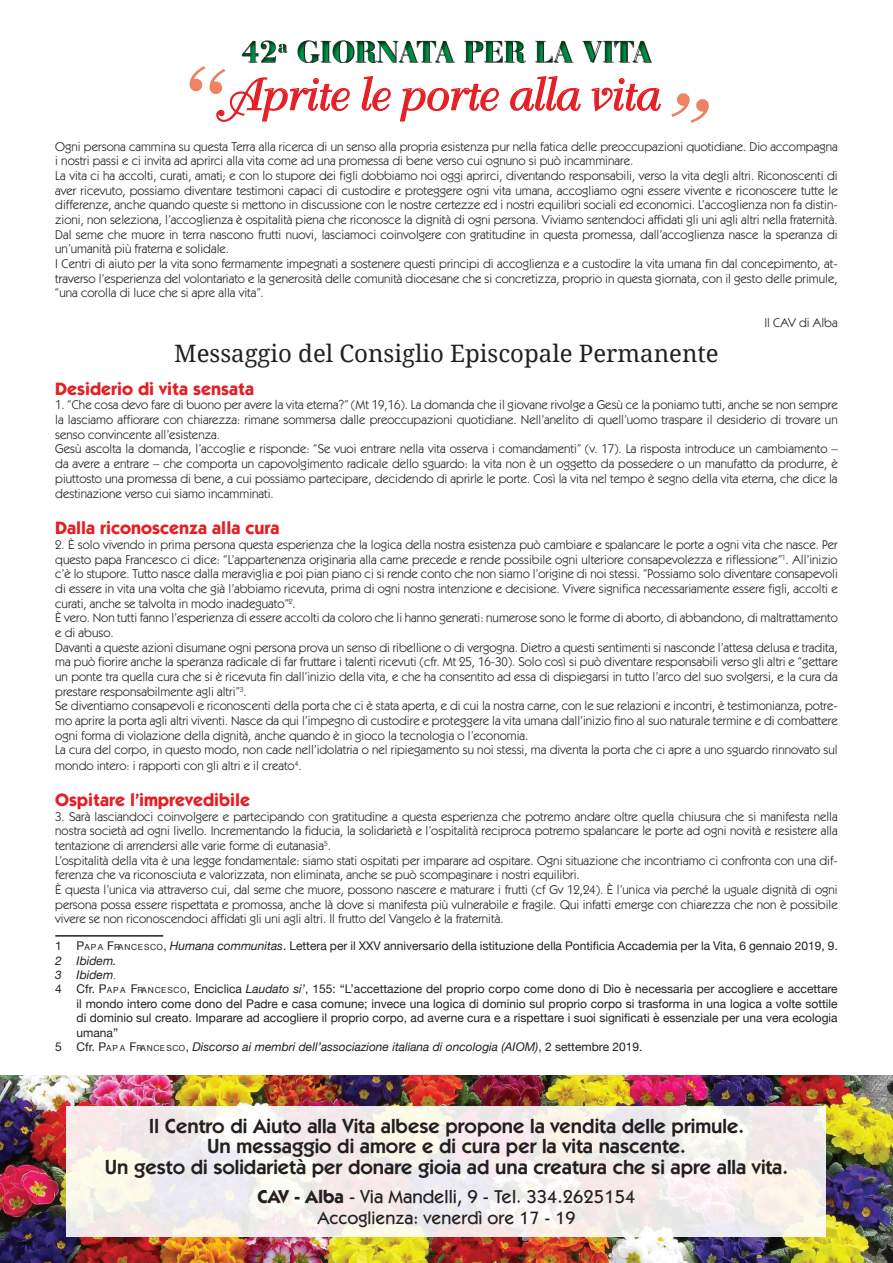
<style>
.page{position:relative;width:893px;height:1263px;background:#fff}
.page>*{position:absolute;margin:0;border:0;box-sizing:border-box;transform-origin:0 0}
.t1{font:44.7px "Bellevue";color:#e41f25}
.t2{font:900 30px "Bauer Bodoni Std";color:#00984a}
.t3{font:24px "Droid Serif";color:#231f20}
.t4{font:600 20.4px/20.4px "ITC Kabel Std";color:#231f20;text-align:center}
.t5{font:500 18.6px "ITC Kabel Std";color:#231f20}
.t6{font:700 18.6px "ITC Kabel Std";color:#231f20}
.t7{font:700 18px "ITC Kabel Std";color:#e41f25}
.t8{font:500 18px "ITC Kabel Std";color:#231f20}
.t9{font:700 18px "ITC Kabel Std";letter-spacing:.03em;color:#e41f25}
.t10{font:12.75px/14.7px "ITC Kabel Std";color:#231f20}
.t11{font:12px "Helvetica Neue";color:#231f20}
.t12{font:italic 12px "Helvetica Neue";color:#231f20}
.s1{font-style:inherit}
.s2{font-size:8.4px}
.s3{font-style:italic}
.s4{font-family:"Times New Roman";font-style:normal}
.s5{font-style:normal}
.s6{font-style:normal;font-size:8.4px}
.s7{font-weight:700}
</style>
<div class="page">
<hr style="left:55px;top:935px;width:108px;height:1px;background:#231f20">
<svg style="left:361px;top:76px;width:30px;height:35px"></svg>
<svg style="left:399px;top:83px;width:100px;height:39px"></svg>
<svg style="left:510px;top:76px;width:71px;height:35px"></svg>
<svg style="left:591px;top:78px;width:70px;height:34px"></svg>
<img style="left:0;top:1075px;width:893px;height:188px">
<svg style="left:67px;top:1106px;width:759px;height:130px"></svg>
<div style="left:235px;top:33px;width:450px;height:39px;background:#231f20;opacity:.75"></div>
<svg style="left:216px;top:64px;width:134px;height:58px"></svg>
<h2 class="t2" style="left:241px;top:33px;width:379px">42<sup>A</sup> GIORNATA PER LA VITA</h2>
<h1 class="t1" style="left:224px;top:70px;width:433px">Aprite le porte alla vita</h1>
<p class="t10" style="left:55px;top:139px;width:784px">Ogni persona cammina su questa Terra alla ricerca di un senso alla propria esistenza pur nella fatica delle preoccupazioni quotidiane. Dio accompagna i nostri passi e ci invita ad aprirci alla vita come ad una promessa di bene verso cui ognuno si può incamminare.<br>La vita ci ha accolti, curati, amati; e con lo stupore dei figli dobbiamo noi oggi aprirci, diventando responsabili, verso la vita degli altri. Riconoscenti di aver ricevuto, possiamo diventare testimoni capaci di custodire e proteggere ogni vita umana, accogliamo ogni essere vivente e riconoscere tutte le differenze, anche quando queste si mettono in discussione con le nostre certezze ed i nostri equilibri sociali ed economici. L’accoglienza non fa distin&shy;zioni, non seleziona, l’accoglienza è ospitalità piena che riconosce la dignità di ogni persona. Viviamo sentendoci affidati gli uni agli altri nella fraternità.<br>Dal seme che muore in terra nascono frutti nuovi, lasciamoci coinvolgere con gratitudine in questa promessa, dall’accoglienza nasce la speranza di un’umanità più fraterna e solidale.<br>I Centri di aiuto per la vita sono fermamente impegnati a sostenere questi principi di accoglienza e a custodire la vita umana fin dal concepimento, at&shy;traverso l’esperienza del volontariato e la generosità delle comunità diocesane che si concretizza, proprio in questa giornata, con il gesto delle primule, “una corolla di luce che si apre alla vita”.</p>
<p class="t10" style="left:764px;top:315px;width:75px">Il CAV di Alba</p>
<h3 class="t3" style="left:174px;top:337px;width:546px">Messaggio del Consiglio Episcopale Permanente</h3>
<h3 class="t9" style="left:55px;top:378px;width:201px">Desiderio di vita sensata</h3>
<p class="t10" style="left:55px;top:398px;width:784px">1. “Che cosa devo fare di buono per avere la vita eterna?” (Mt 19,16). La domanda che il giovane rivolge a Gesù ce la poniamo tutti, anche se non sempre la lasciamo affiorare con chiarezza: rimane sommersa dalle preoccupazioni quotidiane. Nell’anelito di quell’uomo traspare il desiderio di trovare un senso convincente all’esistenza.<br>Gesù ascolta la domanda, l’accoglie e risponde: “Se vuoi entrare nella vita osserva i comandamenti” (v. 17). La risposta introduce un cambiamento – da avere a entrare – che comporta un capovolgimento radicale dello sguardo: la vita non è un oggetto da possedere o un manufatto da produrre, è piuttosto una promessa di bene, a cui possiamo partecipare, decidendo di aprirle le porte. Così la vita nel tempo è segno della vita eterna, che dice la destinazione verso cui siamo incamminati.</p>
<h3 class="t7" style="left:55px;top:517px;width:226px">Dalla riconoscenza alla cura</h3>
<p class="t10" style="left:55px;top:537px;width:784px">2. È solo vivendo in prima persona questa esperienza che la logica della nostra esistenza può cambiare e spalancare le porte a ogni vita che nasce. Per questo papa Francesco ci dice: “L’appartenenza originaria alla carne precede e rende possibile ogni ulteriore consapevolezza e riflessione”<sup>1</sup>. All’inizio c’è lo stupore. Tutto nasce dalla meraviglia e poi pian piano ci si rende conto che non siamo l’origine di noi stessi. “Possiamo solo diventare consapevoli di essere in vita una volta che già l’abbiamo ricevuta, prima di ogni nostra intenzione e decisione. Vivere significa necessariamente essere figli, accolti e curati, anche se talvolta in modo inadeguato”<sup>2</sup>.<br>È vero. Non tutti fanno l’esperienza di essere accolti da coloro che li hanno generati: numerose sono le forme di aborto, di abbandono, di maltrattamento e di abuso.<br>Davanti a queste azioni disumane ogni persona prova un senso di ribellione o di vergogna. Dietro a questi sentimenti si nasconde l’attesa delusa e tradita, ma può fiorire anche la speranza radicale di far fruttare i talenti ricevuti (cfr. Mt 25, 16-30). Solo così si può diventare responsabili verso gli altri e “gettare un ponte tra quella cura che si è ricevuta fin dall’inizio della vita, e che ha consentito ad essa di dispiegarsi in tutto l’arco del suo svolgersi, e la cura da prestare responsabilmente agli altri”<sup>3</sup>.<br>Se diventiamo consapevoli e riconoscenti della porta che ci è stata aperta, e di cui la nostra carne, con le sue relazioni e incontri, è testimonianza, potre&shy;mo aprire la porta agli altri viventi. Nasce da qui l’impegno di custodire e proteggere la vita umana dall’inizio fino al suo naturale termine e di combattere ogni forma di violazione della dignità, anche quando è in gioco la tecnologia o l’economia.<br>La cura del corpo, in questo modo, non cade nell’idolatria o nel ripiegamento su noi stessi, ma diventa la porta che ci apre a uno sguardo rinnovato sul mondo intero: i rapporti con gli altri e il creato<sup>4</sup>.</p>
<h3 class="t7" style="left:55px;top:789px;width:196px">Ospitare l’imprevedibile</h3>
<p class="t10" style="left:55px;top:809px;width:784px">3. Sarà lasciandoci coinvolgere e partecipando con gratitudine a questa esperienza che potremo andare oltre quella chiusura che si manifesta nella nostra società ad ogni livello. Incrementando la fiducia, la solidarietà e l’ospitalità reciproca potremo spalancare le porte ad ogni novità e resistere alla tentazione di arrendersi alle varie forme di eutanasia<sup>5</sup>.<br>L’ospitalità della vita è una legge fondamentale: siamo stati ospitati per imparare ad ospitare. Ogni situazione che incontriamo ci confronta con una dif&shy;ferenza che va riconosciuta e valorizzata, non eliminata, anche se può scompaginare i nostri equilibri.<br>È questa l’unica via attraverso cui, dal seme che muore, possono nascere e maturare i frutti (cf Gv 12,24). È l’unica via perché la uguale dignità di ogni persona possa essere rispettata e promossa, anche là dove si manifesta più vulnerabile e fragile. Qui infatti emerge con chiarezza che non è possibile vivere se non riconoscendoci affidati gli uni agli altri. Il frutto del Vangelo è la fraternità.</p>
<p class="t11" style="left:55px;top:937px;width:784px">1 <span class="s1">P</span><span class="s2">AP A</span> <span class="s1">F</span><span class="s2">RANCE SCO</span>, <span class="s3">Humana communitas</span>. Lettera per il XXV anniversario della istituzione della Pontificia Accademia per la Vita, 6 gennaio 2019, 9.</p>
<p class="t12" style="left:55px;top:952px;width:63px">2 Ibidem.</p>
<p class="t12" style="left:55px;top:966px;width:62px">3 Ibidem<span class="s4">.</span></p>
<p class="t11" style="left:55px;top:980px;width:784px">4 Cfr. <span class="s1">P</span><span class="s2">AP A</span> <span class="s1">F</span><span class="s2">RANCE SCO</span><span class="s1">,</span> Enciclica <span class="s3">Laudato si’</span>, 155: “L’accettazione del proprio corpo come dono di Dio è necessaria per accogliere e accettare</p>
<p class="t11" style="left:77px;top:995px;width:763px">il mondo intero come dono del Padre e casa comune; invece una logica di dominio sul proprio corpo si trasforma in una logica a volte sottile</p>
<p class="t11" style="left:77px;top:1009px;width:763px">di dominio sul creato. Imparare ad accogliere il proprio corpo, ad averne cura e a rispettare i suoi significati è essenziale per una vera ecologia</p>
<p class="t11" style="left:77px;top:1024px;width:43px">umana”</p>
<p class="t12" style="left:55px;top:1038px;width:589px"><span class="s5">5 Cfr.</span> <span class="s5">P</span><span class="s6">AP A</span> <span class="s5">F</span><span class="s6">RANCE SCO</span><span class="s5">,</span> Discorso ai membri dell’associazione italiana di oncologia (AIOM)<span class="s5">, 2 settembre 2019.</span></p>
<h3 class="t4" style="left:105px;top:1116px;width:685px">Il Centro di Aiuto alla Vita albese propone la vendita delle primule.<br>Un messaggio di amore e di cura per la vita nascente.<br>Un gesto di solidarietà per donare gioia ad una creatura che si apre alla vita.</h3>
<h3 class="t6" style="left:257px;top:1185px;width:12px">CAV</h3>
<h3 class="t5" style="left:294px;top:1185px;width:343px"><span class="s7">- Alba</span> - Via Mandelli, 9 - Tel. 334.2625154</h3>
<h3 class="t8" style="left:317px;top:1207px;width:260px">Accoglienza: venerdì ore 17 - 19</h3>
</div>
